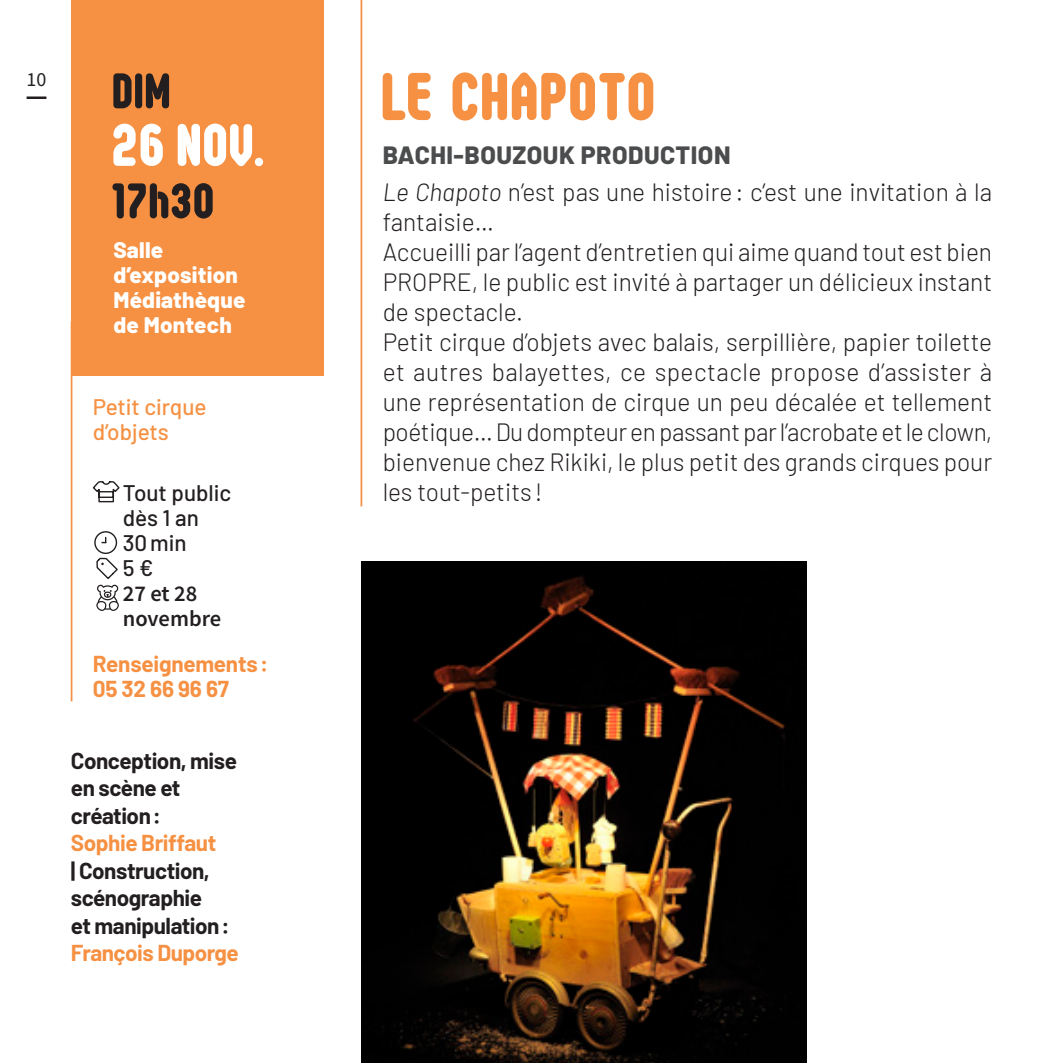
<style>
.page{position:relative;width:1063px;height:1063px;background:#fff}
.page>*{position:absolute;margin:0;border:0;box-sizing:border-box;transform-origin:0 0}
.Titre{font:67.5px "Oval Single";letter-spacing:.04em;color:#f69143}
.Date{font:60px "Oval Single";color:#fff}
.Date-2{font:50px "Oval Single";letter-spacing:.035em;color:#231f20}
.BODY_JUSTIF_SANS{font:300 25px/30px "Barlow";color:#231f20;text-align:justify}
.Sous-titre{font:800 25px "Barlow";letter-spacing:.02em;color:#4b4c4d}
.Artistes{font:700 22.5px/27.5px "Barlow";letter-spacing:-.02em;color:#231f20}
.Lieu{font:800 22.5px/25px "Barlow";letter-spacing:.01em;color:#fff}
.Renseignements{font:700 22.5px/25px "Barlow";letter-spacing:-.01em;color:#f69143}
.Heure{font:500 22.5px/25px "Barlow";color:#231f20}
.Genre{font:500 22.5px/25px "Barlow";color:#f69143}
.Public-Heure-Tarifs{font:600 22.5px/25px "Source Sans Pro";color:#231f20}
.Public-Heure-Tarifs-2{font:500 22.5px "Barlow";color:#231f20}
.t1{font:20px "Source Sans Pro";color:#231f20}
.s1{color:#f69143}
.s2{font-style:italic}
</style>
<div class="page">
<hr style="left:71px;top:322px;width:1px;height:379px;background:#f69143">
<svg style="left:93px;top:481px;width:27px;height:22px"></svg>
<svg style="left:94px;top:531px;width:25px;height:80px"></svg>
<div style="left:71px;top:0;width:253px;height:375px;background:#f69143"></div>
<hr style="left:361px;top:0;width:1px;height:506px;background:#f69143">
<img style="left:361px;top:562px;width:445px;height:501px">
<hr style="left:27px;top:96px;width:19px;height:3px;background:#231f20">
<p class="t1" style="left:27px;top:67px;width:21px">10</p>
<p class="Date-2" style="left:113px;top:65px;width:59px">DIM</p>
<p class="Date" style="left:113px;top:114px;width:155px">26 NOV.</p>
<p class="Date-2" style="left:113px;top:175px;width:104px">17h30</p>
<p class="Lieu" style="left:113px;top:235px;width:134px">Salle d’exposition<br>Médiathèque de Montech</p>
<p class="Genre" style="left:93px;top:393px;width:115px">Petit cirque d’objets</p>
<p class="Heure" style="left:123px;top:478px;width:110px">Tout public dès 1 an</p>
<p class="Heure" style="left:123px;top:528px;width:65px">30min</p>
<p class="Public-Heure-Tarifs-2" style="left:123px;top:551px;width:32px">5€</p>
<p class="Public-Heure-Tarifs" style="left:123px;top:580px;width:100px">27 et 28 novembre</p>
<p class="Renseignements" style="left:93px;top:650px;width:177px">Renseignements:<br>05 32 66 96 67</p>
<p class="Artistes" style="left:71px;top:745px;width:169px">Conception, mise en scène et création:<br><span class="s1">Sophie Briffaut<br></span>| Construction, scénographie<br>et manipulation:<br><span class="s1">François Duporge</span></p>
<p class="Titre" style="left:383px;top:62px;width:274px">LE CHAPOTO</p>
<p class="Sous-titre" style="left:383px;top:137px;width:349px">BACHI-BOUZOUK PRODUCTION</p>
<p class="BODY_JUSTIF_SANS" style="left:383px;top:176px;width:611px"><span class="s2">Le Chapoto</span> n’est pas une histoire: c’est une invitation à la fantaisie…</p>
<p class="BODY_JUSTIF_SANS" style="left:383px;top:236px;width:611px">Accueilli par l’agent d’entretien qui aime quand tout est bien PROPRE, le public est invité à partager un délicieux instant de spectacle.</p>
<p class="BODY_JUSTIF_SANS" style="left:383px;top:326px;width:611px">Petit cirque d’objets avec balais, serpillière, papier toilette et autres balayettes, ce spectacle propose d’assister à une représentation de cirque un peu décalée et tellement poétique… Du dompteur en passant par l’acrobate et le clown, bienvenue chez Rikiki, le plus petit des grands cirques pour les tout-petits !</p>
</div>
